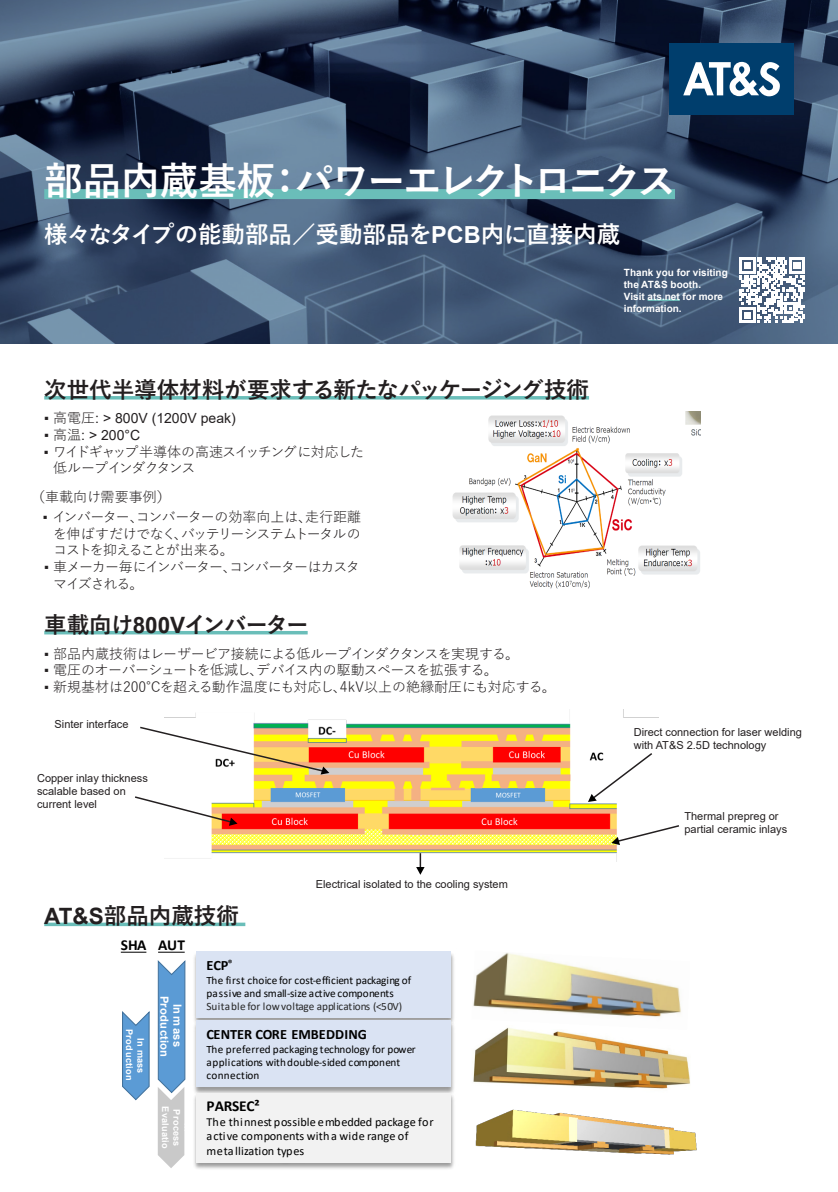
<style>
.page{position:relative;width:838px;height:1192px;background:#fff}
.page>*{position:absolute;margin:0;border:0;box-sizing:border-box;transform-origin:0 0}
.t1{font:700 38.5px "Yu Gothic";letter-spacing:-.08em;color:#fff}
.t2{font:700 23.5px "Yu Gothic";color:#fff}
.t3{font:700 22.5px "Yu Gothic";letter-spacing:-.005em;color:#231f20}
.t4{font:700 22.5px "Yu Gothic";letter-spacing:-.05em;color:#231f20}
.t5{font:700 15.25px "Calibri";letter-spacing:-.005em;color:#000}
.t6{font:700 14.25px "Calibri";letter-spacing:.01em;color:#000}
.t7{font:14px/16.8px "Yu Gothic";letter-spacing:-.05em;color:#231f20;text-align:justify}
.t8{font:14px "Yu Gothic";color:#231f20}
.t9{font:14px/16.8px "Yu Gothic";letter-spacing:-.09em;color:#231f20}
.t10{font:14px/16.8px "Yu Gothic";letter-spacing:-.08em;color:#231f20}
.t11{font:14px "Arial";color:#231f20}
.t12{font:12.2px/14.8px "Calibri";letter-spacing:.02em;color:#000}
.t13{font:700 11.25px/13.3px "Arial";letter-spacing:.025em;color:#fff;text-align:center}
.t14{font:11.2px/13.2px "Calibri";letter-spacing:.02em;color:#000}
.t15{font:11.2px "Calibri";letter-spacing:.02em;color:#262626}
.t16{font:11px/13.2px "Arial";color:#231f20}
.t17{font:700 10px/12px "Arial";color:#fff}
.t18{font:700 9.2px "Arial";color:#fff}
.t19{font:700 9.2px/11.2px "Arial";letter-spacing:.03em;color:#fff;text-align:center}
.s1{font-family:"Arial"}
.s2{font-family:"Yu Gothic"}
</style>
<div class="page">
<svg style="left:44px;top:396px;width:545px;height:4px;background:#7cc6c1"></svg>
<hr style="left:44px;top:631px;width:264px;height:3px;background:#6abeb9">
<hr style="left:44px;top:923px;width:201px;height:3px;background:#6abeb9">
<svg style="left:0;top:0;width:838px;height:344px;background:#3a4e6a"></svg>
<div style="left:44px;top:189px;width:631px;height:10px;background:#6abeb9"></div>
<div style="left:669px;top:43px;width:124px;height:72px;background:#003e6d"></div>
<svg style="left:683px;top:62px;width:97px;height:34px"></svg>
<svg style="left:739px;top:258px;width:65px;height:65px"></svg>
<hr style="left:647px;top:299px;width:33px;height:2px;background:#6abeb9">
<img style="left:452px;top:411px;width:249px;height:177px">
<img style="left:165px;top:709px;width:494px;height:153px">
<svg style="left:140px;top:726px;width:189px;height:49px"></svg>
<svg style="left:135px;top:795px;width:102px;height:31px"></svg>
<svg style="left:611px;top:824px;width:68px;height:21px"></svg>
<svg style="left:588px;top:752px;width:66px;height:50px"></svg>
<svg style="left:416px;top:853px;width:8px;height:22px"></svg>
<img style="left:475px;top:1109px;width:222px;height:46px">
<img style="left:473px;top:1030px;width:217px;height:59px">
<img style="left:473px;top:952px;width:208px;height:78px">
<img style="left:426px;top:951px;width:28px;height:67px">
<img style="left:194px;top:951px;width:232px;height:67px">
<div style="left:197px;top:952px;width:254px;height:66px;background:#dae3f3"></div>
<img style="left:194px;top:1018px;width:260px;height:72px">
<img style="left:194px;top:1019px;width:238px;height:70px">
<div style="left:197px;top:1021px;width:254px;height:66px;background:#dae3f3"></div>
<img style="left:450px;top:1090px;width:4px;height:79px">
<img style="left:194px;top:1089px;width:256px;height:80px">
<div style="left:197px;top:1093px;width:254px;height:69px;background:#f2f2f2"></div>
<svg style="left:157px;top:960px;width:29px;height:208px;background:#93b5d4"></svg>
<svg style="left:158px;top:952px;width:27px;height:1px"></svg>
<svg style="left:121px;top:952px;width:25px;height:1px"></svg>
<svg style="left:122px;top:1011px;width:28px;height:90px;background:#74a7d6"></svg>
<p class="t1" style="left:44px;top:159px;width:633px">部品内蔵基板：パワーエレクトロニクス</p>
<p class="t2" style="left:44px;top:222px;width:577px">様々なタイプの能動部品／受動部品を<span class="s1">PCB</span>内に直接内蔵</p>
<p class="t17" style="left:624px;top:267px;width:105px">Thank you for visiting the AT&amp;S booth.</p>
<p class="t17" style="left:624px;top:291px;width:101px">Visit ats.net for more information.</p>
<p class="t3" style="left:44px;top:377px;width:546px">次世代半導体材料が要求する新たなパッケージング技術</p>
<p class="t11" style="left:44px;top:408px;width:193px">▪ <span class="s2">高電圧</span>: &gt; 800V (1200V peak)</p>
<p class="t11" style="left:44px;top:425px;width:97px">▪ <span class="s2">高温</span>: &gt; 200°C</p>
<p class="t9" style="left:53px;top:441px;width:312px;text-indent:-10px"><span class="s1">▪</span> ワイドギャップ半導体の高速スイッチングに対応した低ループインダクタンス</p>
<p class="t8" style="left:31px;top:484px;width:141px">（車載向け需要事例）</p>
<p class="t7" style="left:53px;top:506px;width:309px;text-indent:-10px"><span class="s1">▪</span> インバーター、コンバーターの効率向上は、走行距離を伸ばすだけでなく、バッテリーシステムトータルのコストを抑えることが出来る。</p>
<p class="t10" style="left:53px;top:557px;width:308px;text-indent:-9px"><span class="s1">▪</span> 車メーカー毎にインバーター、コンバーターはカスタマイズされる。</p>
<p class="t4" style="left:44px;top:612px;width:266px">車載向け<span class="s1">800V</span>インバーター</p>
<p class="t7" style="left:44px;top:643px;width:476px"><span class="s1">▪</span> 部品内蔵技術はレーザービア接続による低ループインダクタンスを実現する。</p>
<p class="t7" style="left:44px;top:660px;width:455px"><span class="s1">▪</span> 電圧のオーバーシュートを低減し、デバイス内の駆動スペースを拡張する。</p>
<p class="t8" style="left:44px;top:674px;width:513px"><span class="s1">▪</span> 新規基材は200℃を超える動作温度にも対応し、4kV以上の絶縁耐圧にも対応する。</p>
<p class="t16" style="left:55px;top:718px;width:75px">Sinter interface</p>
<p class="t16" style="left:37px;top:772px;width:112px">Copper inlay thickness scalable based on current level</p>
<p class="t3" style="left:44px;top:903px;width:196px"><span class="s1">AT&amp;S</span>部品内蔵技術</p>
<p class="t5" style="left:121px;top:934px;width:66px">SHA AUT</p>
<p class="t16" style="left:316px;top:877px;width:193px">Electrical isolated to the cooling system</p>
<p class="t19" style="left:146px;top:1029px;width:53px;rotate:90deg">In mass<br>Production</p>
<p class="t13" style="left:184px;top:996px;width:62px;rotate:90deg">In mass<br>Production</p>
<p class="t18" style="left:172px;top:1106px;width:44px;rotate:90deg">Evaluatio</p>
<p class="t18" style="left:183px;top:1109px;width:38px;rotate:90deg">Process</p>
<p class="t6" style="left:206px;top:955px;width:28px">ECP<sup>®</sup></p>
<p class="t14" style="left:206px;top:973px;width:206px">The first choice for cost-efficient packaging of passive and small-size active components</p>
<p class="t15" style="left:206px;top:998px;width:197px">Suitable for low voltage applications (&lt;50V)</p>
<p class="t6" style="left:206px;top:1024px;width:162px">CENTER CORE EMBEDDING</p>
<p class="t14" style="left:206px;top:1043px;width:211px">The preferred packaging technology for power applications with double-sided component</p>
<p class="t14" style="left:206px;top:1068px;width:54px">connection</p>
<p class="t5" style="left:206px;top:1095px;width:55px">PARSEC²</p>
<p class="t12" style="left:206px;top:1114px;width:229px">The thinnest possible embedded package for active components with a wide range of metallization types</p>
<p class="t16" style="left:634px;top:726px;width:170px">Direct connection for laser welding with AT&amp;S 2.5D technology</p>
<p class="t16" style="left:684px;top:809px;width:104px">Thermal prepreg or partial ceramic inlays</p>
</div>
